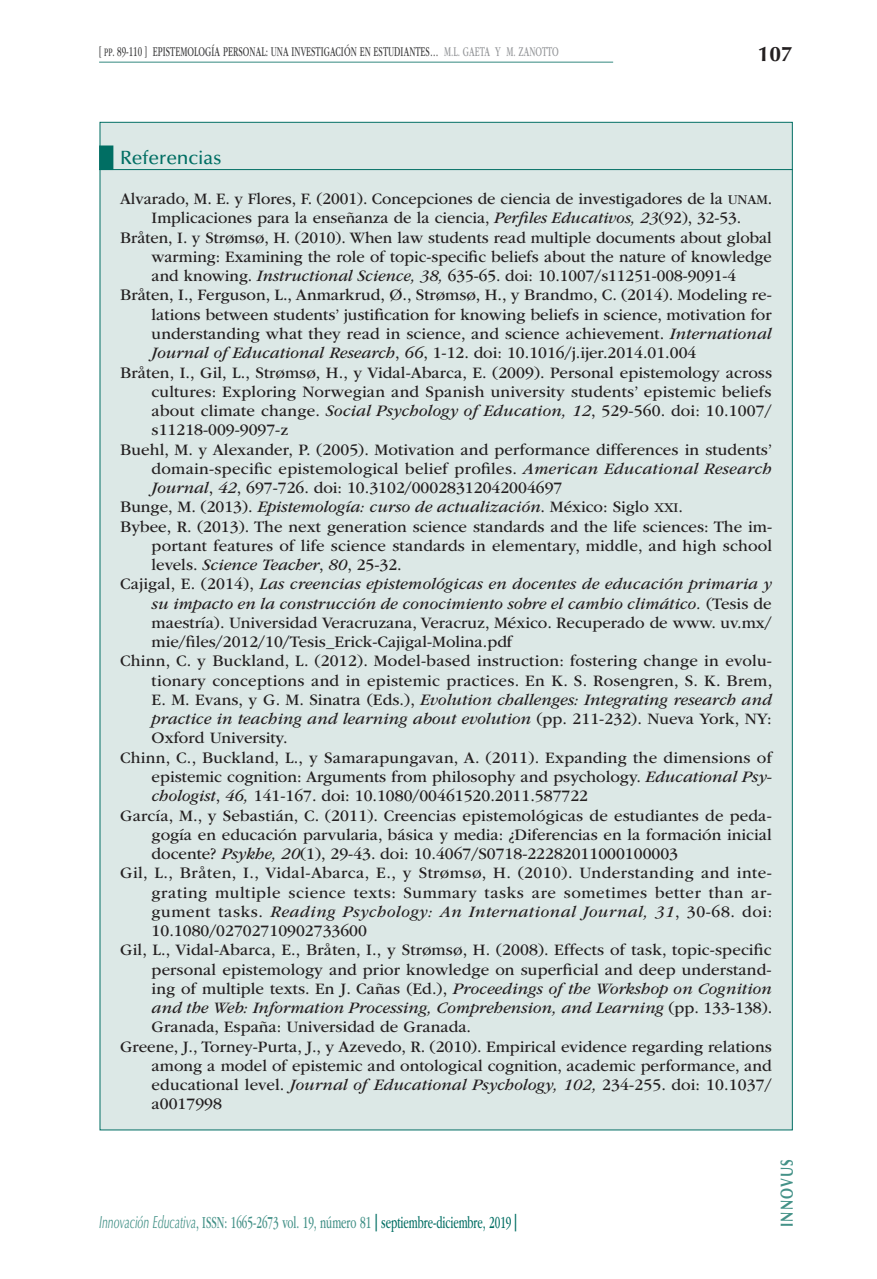
<style>
.page{position:relative;width:877px;height:1279px;background:#fff}
.page>*{position:absolute;margin:0;border:0;box-sizing:border-box;transform-origin:0 0}
.t1{font:700 21px "Optima LT Std";color:#231f20}
.t2{font:500 19.25px "Optima LT Std";letter-spacing:-.005em;color:#006e63}
.t3{font:17.5px "ITC Garamond Std";color:#439187;scale:.6 1}
.t4{font:700 17.5px "Optima LT Std";letter-spacing:.1em;color:#439187;scale:.75 1}
.t5{font:16.62px "ITC Garamond Std";color:#231f20}
.t6{font:italic 16.62px "ITC Garamond Std";letter-spacing:.005em;color:#231f20}
.t7{font:16.62px "ITC Garamond Std";letter-spacing:.025em;color:#231f20}
.t8{font:italic 16.62px "ITC Garamond Std";letter-spacing:.03em;color:#231f20}
.t9{font:16.62px "ITC Garamond Std";letter-spacing:.035em;color:#231f20}
.t10{font:14px "ITC Garamond Std";letter-spacing:.01em;color:#3e3e3f;scale:.6 1}
.s1{font-family:"ITC Garamond Std Bk SC850";font-size:11.9px}
.s2{color:#939598}
.s3{font-size:14px}
.s4{font-style:italic}
.s5{font-style:normal}
.s6{font-style:normal;font-size:14px}
.s7{font-family:"Optima LT Std";font-style:italic}
.s8{font-family:"Optima LT Std";font-weight:900;color:#006e63}
.s9{color:#006e63}
</style>
<div class="page">
<hr style="left:99px;top:62px;width:514px;height:1px;background:#338980">
<div style="left:100px;top:122px;width:692px;height:1008px;background:#dce8e6"></div>
<div style="left:99px;top:145px;width:14px;height:25px;background:#006e63"></div>
<hr style="left:99px;top:169px;width:693px;height:1px;background:#006e63">
<p class="t10" style="left:99px;top:44px;width:767px">[ <span class="s1">pp</span>. 89-110 ] EPISTEMOLOGÍA PERSONAL: UNA INVESTIGACIÓN EN ESTUDIANTES… <span class="s2">M.L. GAETA Y M. ZANOTTO</span></p>
<p class="t1" style="left:757px;top:42px;width:37px">107</p>
<p class="t2" style="left:120px;top:147px;width:103px">Referencias</p>
<p class="t5" style="left:120px;top:190px;width:653px">Alvarado, M. E. y Flores, F. (2001). Concepciones de ciencia de investigadores de la <span class="s3">UNAM</span>.</p>
<p class="t5" style="left:152px;top:209px;width:591px">Implicaciones para la enseñanza de la ciencia, <span class="s4">Perfiles Educativos, 23</span>(92), 32-53.</p>
<p class="t5" style="left:120px;top:228px;width:653px">Bråten, I. y Strømsø, H. (2010). When law students read multiple documents about global</p>
<p class="t5" style="left:152px;top:247px;width:621px">warming: Examining the role of topic-specific beliefs about the nature of knowledge</p>
<p class="t5" style="left:152px;top:267px;width:586px">and knowing. <span class="s4">Instructional Science, 38,</span> 635-65. doi: 10.1007/s11251-008-9091-4</p>
<p class="t5" style="left:120px;top:286px;width:653px">Bråten, I., Ferguson, L., Anmarkrud, Ø., Strømsø, H., y Brandmo, C. (2014). Modeling re-</p>
<p class="t5" style="left:152px;top:305px;width:621px">lations between students’ justification for knowing beliefs in science, motivation for</p>
<p class="t5" style="left:152px;top:324px;width:621px">understanding what they read in science, and science achievement. <span class="s4">International</span></p>
<p class="t5" style="left:152px;top:344px;width:546px"><span class="s4">Journal of Educational Research</span>, <span class="s4">66</span>, 1-12. doi: 10.1016/j.ijer.2014.01.004</p>
<p class="t5" style="left:120px;top:363px;width:653px">Bråten, I., Gil, L., Strømsø, H., y Vidal-Abarca, E. (2009). Personal epistemology across</p>
<p class="t5" style="left:152px;top:382px;width:621px">cultures: Exploring Norwegian and Spanish university students’ epistemic beliefs</p>
<p class="t5" style="left:152px;top:402px;width:621px">about climate change. <span class="s4">Social Psychology of Education, 12</span>, 529-560. doi: 10.1007/</p>
<p class="t5" style="left:152px;top:421px;width:138px">s11218-009-9097-z</p>
<p class="t5" style="left:120px;top:440px;width:653px">Buehl, M. y Alexander, P. (2005). Motivation and performance differences in students’</p>
<p class="t5" style="left:152px;top:459px;width:621px">domain-specific epistemological belief profiles. <span class="s4">American Educational Research</span></p>
<p class="t5" style="left:152px;top:479px;width:412px"><span class="s4">Journal</span>, <span class="s4">42</span>, 697-726. doi: 10.3102/00028312042004697</p>
<p class="t6" style="left:120px;top:498px;width:564px"><span class="s5">Bunge, M. (2013).</span> Epistemología: curso de actualización<span class="s5">. México: Siglo</span> <span class="s6">XXI</span><span class="s5">.</span></p>
<p class="t5" style="left:120px;top:517px;width:653px">Bybee, R. (2013). The next generation science standards and the life sciences: The im-</p>
<p class="t5" style="left:152px;top:536px;width:622px">portant features of life science standards in elementary, middle, and high school</p>
<p class="t6" style="left:152px;top:555px;width:251px"><span class="s5">levels.</span> Science Teacher<span class="s5">,</span> 80<span class="s5">, 25-32.</span></p>
<p class="t6" style="left:120px;top:575px;width:653px"><span class="s5">Cajigal, E. (2014),</span> Las creencias epistemológicas en docentes de educación primaria y</p>
<p class="t6" style="left:152px;top:594px;width:621px">su impacto en la construcción de conocimiento sobre el cambio climático. <span class="s5">(Tesis de</span></p>
<p class="t5" style="left:152px;top:613px;width:621px">maestría). Universidad Veracruzana, Veracruz, México. Recuperado de www. uv.mx/</p>
<p class="t5" style="left:152px;top:633px;width:362px">mie/files/2012/10/Tesis_Erick-Cajigal-Molina.pdf</p>
<p class="t5" style="left:120px;top:652px;width:653px">Chinn, C. y Buckland, L. (2012). Model-based instruction: fostering change in evolu-</p>
<p class="t5" style="left:152px;top:671px;width:622px">tionary conceptions and in epistemic practices. En K. S. Rosengren, S. K. Brem,</p>
<p class="t6" style="left:152px;top:690px;width:621px"><span class="s5">E. M. Evans, y G. M. Sinatra (Eds.),</span> Evolution challenges: Integrating research and</p>
<p class="t6" style="left:152px;top:709px;width:621px">practice in teaching and learning about evolution <span class="s5">(pp. 211-232). Nueva York, NY:</span></p>
<p class="t5" style="left:152px;top:729px;width:137px">Oxford University.</p>
<p class="t5" style="left:120px;top:748px;width:653px">Chinn, C., Buckland, L., y Samarapungavan, A. (2011). Expanding the dimensions of</p>
<p class="t5" style="left:152px;top:767px;width:621px">epistemic cognition: Arguments from philosophy and psychology. <span class="s4">Educational Psy-</span></p>
<p class="t5" style="left:152px;top:787px;width:438px"><span class="s4">chologist</span>, <span class="s4">46,</span> 141-167. doi: 10.1080/00461520.2011.587722</p>
<p class="t5" style="left:120px;top:806px;width:653px">García, M., y Sebastián, C. (2011). Creencias epistemológicas de estudiantes de peda-</p>
<p class="t5" style="left:152px;top:825px;width:621px">gogía en educación parvularia, básica y media: ¿Diferencias en la formación inicial</p>
<p class="t5" style="left:152px;top:844px;width:528px">docente? <span class="s4">Psykhe, 20</span>(1), 29-43. doi: 10.4067/S0718-22282011000100003</p>
<p class="t7" style="left:120px;top:864px;width:653px">Gil, L., Bråten, I., Vidal-Abarca, E., y Strømsø, H. (2010). Understanding and inte-</p>
<p class="t9" style="left:152px;top:883px;width:621px">grating multiple science texts: Summary tasks are sometimes better than ar-</p>
<p class="t8" style="left:152px;top:902px;width:622px"><span class="s5">gument tasks.</span> Reading Psychology: An International Journal, 31<span class="s5">, 30-68. doi:</span></p>
<p class="t5" style="left:152px;top:921px;width:217px">10.1080/02702710902733600</p>
<p class="t5" style="left:120px;top:941px;width:653px">Gil, L., Vidal-Abarca, E., Bråten, I., y Strømsø, H. (2008). Effects of task, topic-specific</p>
<p class="t5" style="left:152px;top:960px;width:621px">personal epistemology and prior knowledge on superficial and deep understand-</p>
<p class="t6" style="left:152px;top:979px;width:621px"><span class="s5">ing of multiple texts. En J. Cañas (Ed.),</span> Proceedings of the Workshop on Cognition</p>
<p class="t6" style="left:152px;top:998px;width:622px">and the Web: Information Processing, Comprehension, and Learning <span class="s5">(pp. 133-138).</span></p>
<p class="t5" style="left:152px;top:1018px;width:321px">Granada, España: Universidad de Granada.</p>
<p class="t5" style="left:120px;top:1037px;width:653px">Greene, J., Torney-Purta, J., y Azevedo, R. (2010). Empirical evidence regarding relations</p>
<p class="t5" style="left:152px;top:1056px;width:621px">among a model of epistemic and ontological cognition, academic performance, and</p>
<p class="t5" style="left:152px;top:1075px;width:621px">educational level. <span class="s4">Journal of Educational Psychology, 102,</span> 234-255. doi: 10.1037/</p>
<p class="t5" style="left:152px;top:1095px;width:72px">a0017998</p>
<p class="t3" style="left:99px;top:1213px;width:697px"><span class="s7">Innovación Educativa</span>, ISSN: 1665-2673 vol. 19, número 81 <span class="s8">|</span> <span class="s9">septiembre-diciembre, 2019</span> <span class="s8">|</span></p>
<p class="t4" style="left:776px;top:1227px;width:93px;rotate:-90deg">INNOVUS</p>
</div>
